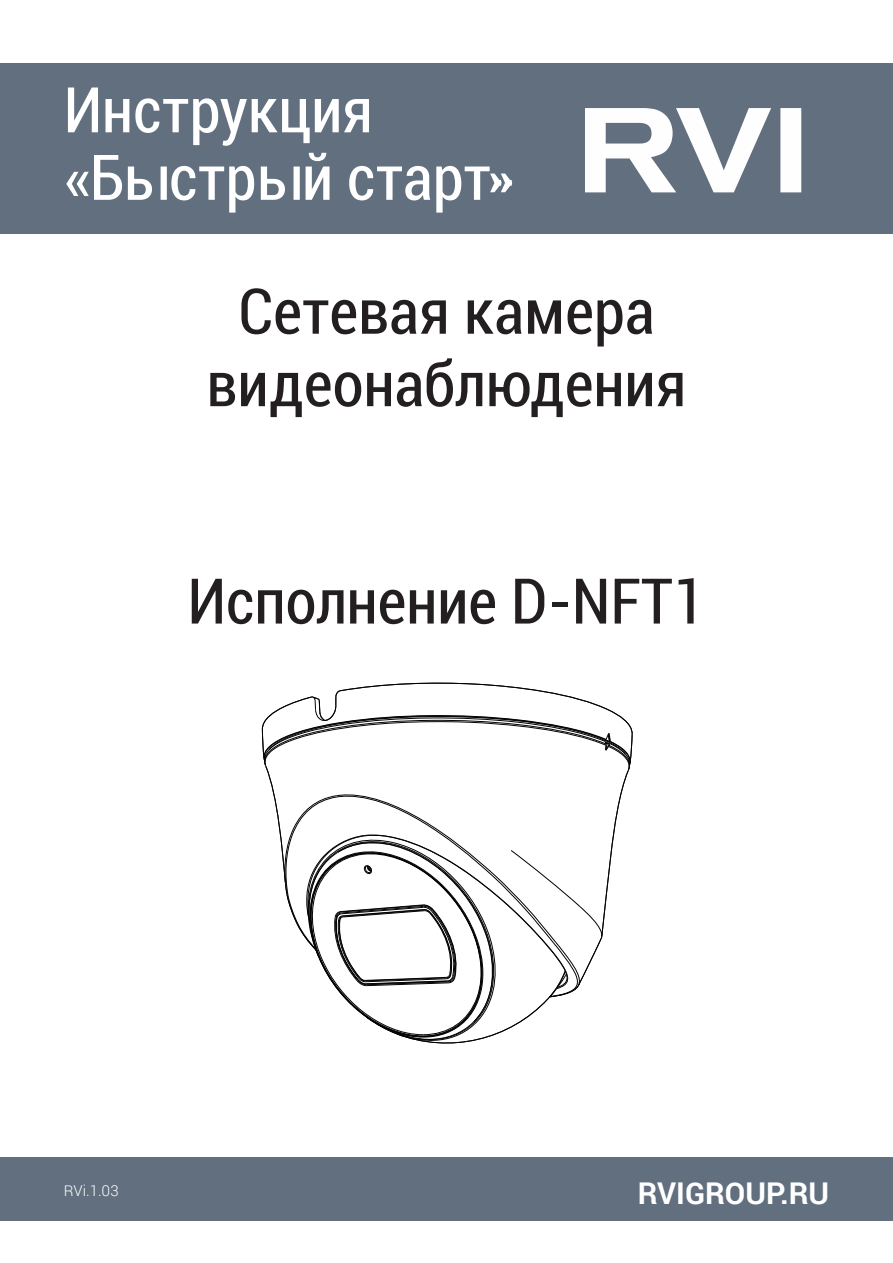
<style>
.page{position:relative;width:893px;height:1263px;background:#fff}
.page>*{position:absolute;margin:0;border:0;box-sizing:border-box;transform-origin:0 0}
.t1{font:condensed 63px/72.4px "Roboto";color:#231f20;text-align:center}
.t2{font:condensed 63px "Roboto";letter-spacing:-.005em;color:#fff}
.t3{font:700 30px "Roboto";color:#fff}
.t4{font:300 15px "Roboto";color:#fff}
</style>
<div class="page">
<div style="left:0;top:64px;width:893px;height:170px;background:#626f7f"></div>
<div style="left:0;top:1157px;width:893px;height:63px;background:#626f7f"></div>
<svg style="left:585px;top:108px;width:216px;height:84px"></svg>
<svg style="left:261px;top:682px;width:372px;height:362px"></svg>
<p class="t2" style="left:64px;top:66px;width:311px">Инструкция</p>
<p class="t2" style="left:64px;top:134px;width:451px">«Быстрый старт»</p>
<p class="t1" style="left:206px;top:273px;width:481px">Сетевая камера видеонаблюдения</p>
<p class="t1" style="left:188px;top:563px;width:519px">Исполнение D-NFT1</p>
<p class="t4" style="left:64px;top:1181px;width:56px">RVi.1.03</p>
<p class="t3" style="left:638px;top:1172px;width:193px">RVIGROUP.RU</p>
</div>
